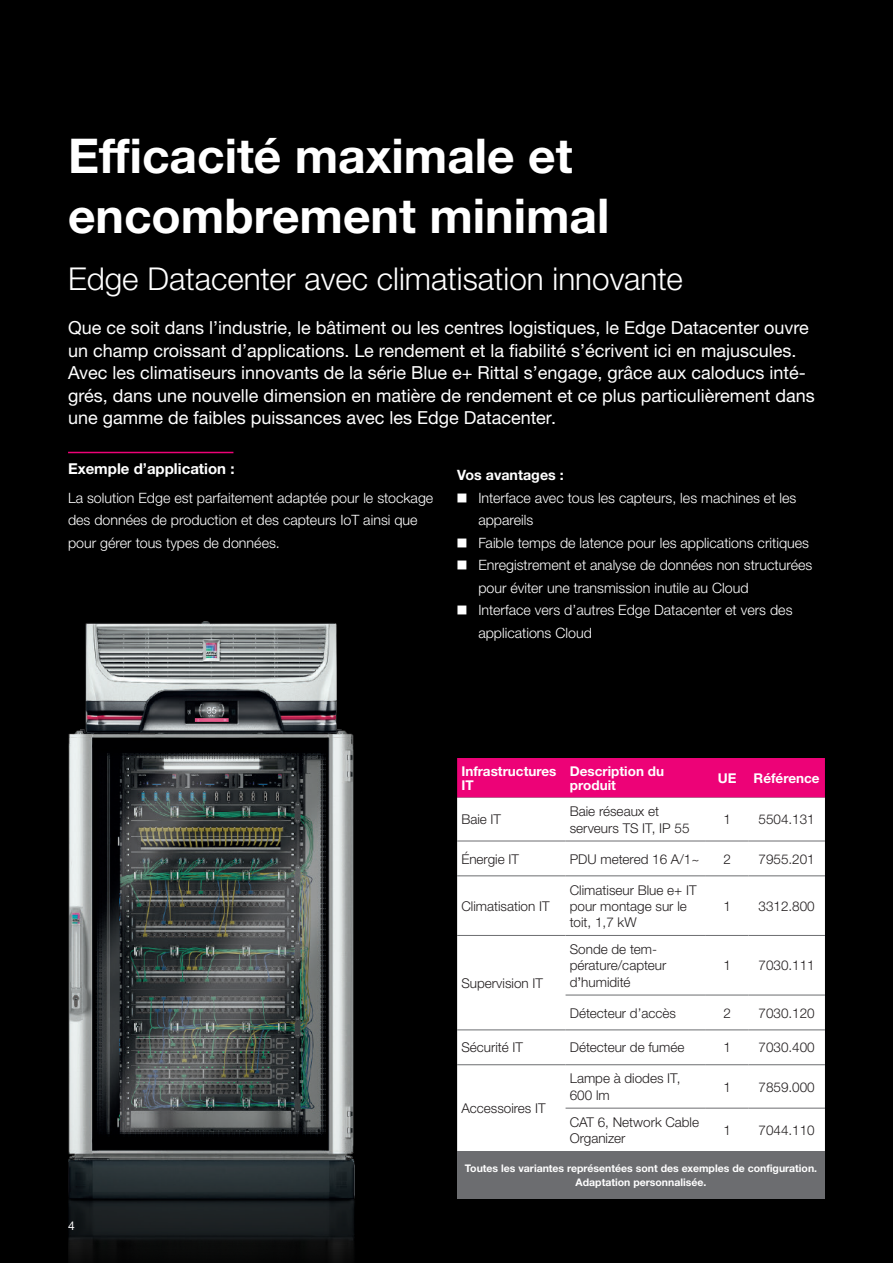
<style>
.page{position:relative;width:893px;height:1263px;background:#000}
.page>*{position:absolute;margin:0;border:0;box-sizing:border-box;transform-origin:0 0}
.t1{font:700 48px/60px "Neue Helvetica For Rittal";color:#fff}
.t2{font:300 31.5px "Neue Helvetica For Rittal";color:#fff}
.t3{font:18px/22.5px "Neue Helvetica For Rittal";color:#fff}
.t4{font:700 15px "Neue Helvetica For Rittal";color:#fff}
.t5{font:300 14.25px/22.5px "Neue Helvetica For Rittal";color:#fff}
.t6{font:700 14.25px "Neue Helvetica For Rittal";color:#fff}
.t7{font:300 13.5px/16.2px "Neue Helvetica For Rittal";color:#231f20}
.t8{font:700 13.5px/14.2px "Neue Helvetica For Rittal";color:#fff}
.t9{font:12px "Neue Helvetica For Rittal";color:#fff}
.t10{font:700 10.5px/14.2px "Neue Helvetica For Rittal";color:#fff;text-align:center}
.s1{font-size:17.85px}
.s2{font-weight:400}
</style>
<div class="page">
<img style="left:69px;top:621px;width:286px;height:642px">
<div style="left:457px;top:758px;width:368px;height:40px;background:#ed0277"></div>
<div style="left:457px;top:798px;width:368px;height:353px;background:#fff"></div>
<div style="left:457px;top:1151px;width:368px;height:48px;background:#6c6d70"></div>
<hr style="left:457px;top:841px;width:109px;height:1px;background:#6c6d70">
<hr style="left:566px;top:841px;width:140px;height:1px;background:#6c6d70">
<hr style="left:706px;top:841px;width:42px;height:1px;background:#6c6d70">
<hr style="left:748px;top:841px;width:77px;height:1px;background:#6c6d70">
<hr style="left:457px;top:875px;width:109px;height:1px;background:#6c6d70">
<hr style="left:566px;top:875px;width:140px;height:1px;background:#6c6d70">
<hr style="left:706px;top:875px;width:42px;height:1px;background:#6c6d70">
<hr style="left:748px;top:875px;width:77px;height:1px;background:#6c6d70">
<hr style="left:457px;top:935px;width:109px;height:1px;background:#6c6d70">
<hr style="left:566px;top:935px;width:140px;height:1px;background:#6c6d70">
<hr style="left:706px;top:935px;width:42px;height:1px;background:#6c6d70">
<hr style="left:748px;top:935px;width:77px;height:1px;background:#6c6d70">
<hr style="left:566px;top:995px;width:140px;height:1px;background:#6c6d70">
<hr style="left:706px;top:995px;width:42px;height:1px;background:#6c6d70">
<hr style="left:748px;top:995px;width:77px;height:1px;background:#6c6d70">
<hr style="left:457px;top:1030px;width:109px;height:1px;background:#6c6d70">
<hr style="left:566px;top:1030px;width:140px;height:1px;background:#6c6d70">
<hr style="left:706px;top:1030px;width:42px;height:1px;background:#6c6d70">
<hr style="left:748px;top:1030px;width:77px;height:1px;background:#6c6d70">
<hr style="left:457px;top:1064px;width:109px;height:1px;background:#6c6d70">
<hr style="left:566px;top:1064px;width:140px;height:1px;background:#6c6d70">
<hr style="left:706px;top:1064px;width:42px;height:1px;background:#6c6d70">
<hr style="left:748px;top:1064px;width:77px;height:1px;background:#6c6d70">
<hr style="left:566px;top:1108px;width:140px;height:1px;background:#6c6d70">
<hr style="left:706px;top:1108px;width:42px;height:1px;background:#6c6d70">
<hr style="left:748px;top:1108px;width:77px;height:1px;background:#6c6d70">
<hr style="left:68px;top:452px;width:165px;height:1px;background:#ed0277">
<h1 class="t1" style="left:68px;top:125px;width:543px">Efficacité maximale et encombrement minimal</h1>
<h2 class="t2" style="left:68px;top:259px;width:616px">Edge Datacenter avec climatisation innovante</h2>
<p class="t3" style="left:68px;top:316px;width:748px">Que ce soit dans l’industrie, le bâtiment ou les centres logistiques, le Edge Datacenter ouvre un champ croissant d’applications. Le rendement et la fiabilité s’écrivent ici en majuscules.<br>Avec les climatiseurs innovants de la série Blue e+ Rittal s’engage, grâce aux caloducs inté&shy;grés, dans une nouvelle dimension en matière de rendement et ce plus particulièrement dans une gamme de faibles puissances avec les Edge Datacenter.</p>
<p class="t4" style="left:68px;top:460px;width:168px">Exemple d’application :</p>
<p class="t5" style="left:68px;top:486px;width:367px">La solution Edge est parfaitement adaptée pour le stockage des données de production et des capteurs IoT ainsi que pour gérer tous types de données.</p>
<p class="t6" style="left:457px;top:466px;width:108px">Vos avantages :</p>
<p class="t5" style="left:457px;top:486px;width:341px"><span class="s1">◾</span> Interface avec tous les capteurs, les machines et les</p>
<p class="t5" style="left:478px;top:509px;width:56px">appareils</p>
<p class="t5" style="left:457px;top:531px;width:353px"><span class="s1">◾</span> Faible temps de latence pour les applications critiques</p>
<p class="t5" style="left:457px;top:554px;width:357px"><span class="s1">◾</span> Enregistrement et analyse de données non structurées</p>
<p class="t5" style="left:478px;top:576px;width:272px">pour éviter une transmission inutile au Cloud</p>
<p class="t5" style="left:457px;top:599px;width:337px"><span class="s1">◾</span> Interface vers d’autres Edge Datacenter et vers des</p>
<p class="t5" style="left:478px;top:621px;width:115px">applications Cloud</p>
<p class="t9" style="left:68px;top:1218px;width:8px">4</p>
<p class="t8" style="left:461px;top:764px;width:97px">Infrastructures<br>IT</p>
<p class="t8" style="left:570px;top:764px;width:96px">Description du produit</p>
<p class="t8" style="left:718px;top:771px;width:20px">UE</p>
<p class="t8" style="left:754px;top:771px;width:68px">Référence</p>
<p class="t7" style="left:461px;top:811px;width:41px">Baie IT</p>
<p class="t7" style="left:570px;top:803px;width:121px">Baie réseaux et serveurs TS IT, IP 55</p>
<p class="t7" style="left:723px;top:811px;width:9px">1</p>
<p class="t7" style="left:758px;top:811px;width:58px">5504.131</p>
<p class="t7" style="left:461px;top:850px;width:59px">Énergie IT</p>
<p class="t7" style="left:570px;top:850px;width:131px">PDU metered 16 A/1~</p>
<p class="t7" style="left:723px;top:850px;width:9px">2</p>
<p class="t7" style="left:758px;top:850px;width:58px">7955.201</p>
<p class="t7" style="left:461px;top:898px;width:90px">Climatisation IT</p>
<p class="t7" style="left:570px;top:881px;width:128px">Climatiseur Blue e+ IT pour montage sur le toit, 1,7 kW</p>
<p class="t7" style="left:723px;top:898px;width:9px">1</p>
<p class="t7" style="left:758px;top:898px;width:58px">3312.800</p>
<p class="t7" style="left:461px;top:975px;width:83px">Supervision IT</p>
<p class="t7" style="left:570px;top:941px;width:98px">Sonde de tem&shy;pérature/capteur d<span class="s2">’</span>humidité</p>
<p class="t7" style="left:723px;top:957px;width:9px">1</p>
<p class="t7" style="left:758px;top:957px;width:58px">7030.111</p>
<p class="t7" style="left:570px;top:1004px;width:108px">Détecteur d’accès</p>
<p class="t7" style="left:723px;top:1004px;width:9px">2</p>
<p class="t7" style="left:758px;top:1004px;width:58px">7030.120</p>
<p class="t7" style="left:461px;top:1039px;width:63px">Sécurité IT</p>
<p class="t7" style="left:570px;top:1039px;width:116px">Détecteur de fumée</p>
<p class="t7" style="left:723px;top:1039px;width:9px">1</p>
<p class="t7" style="left:758px;top:1039px;width:58px">7030.400</p>
<p class="t7" style="left:570px;top:1070px;width:112px">Lampe à diodes IT,<br>600 lm</p>
<p class="t7" style="left:723px;top:1078px;width:9px">1</p>
<p class="t7" style="left:758px;top:1078px;width:58px">7859.000</p>
<p class="t7" style="left:570px;top:1114px;width:131px">CAT 6, Network Cable<br>Organizer</p>
<p class="t7" style="left:723px;top:1122px;width:9px">1</p>
<p class="t7" style="left:758px;top:1122px;width:58px">7044.110</p>
<p class="t10" style="left:465px;top:1161px;width:354px">Toutes les variantes représentées sont des exemples de configuration.<br>Adaptation personnalisée.</p>
<p class="t7" style="left:461px;top:1100px;width:86px">Accessoires IT</p>
</div>
